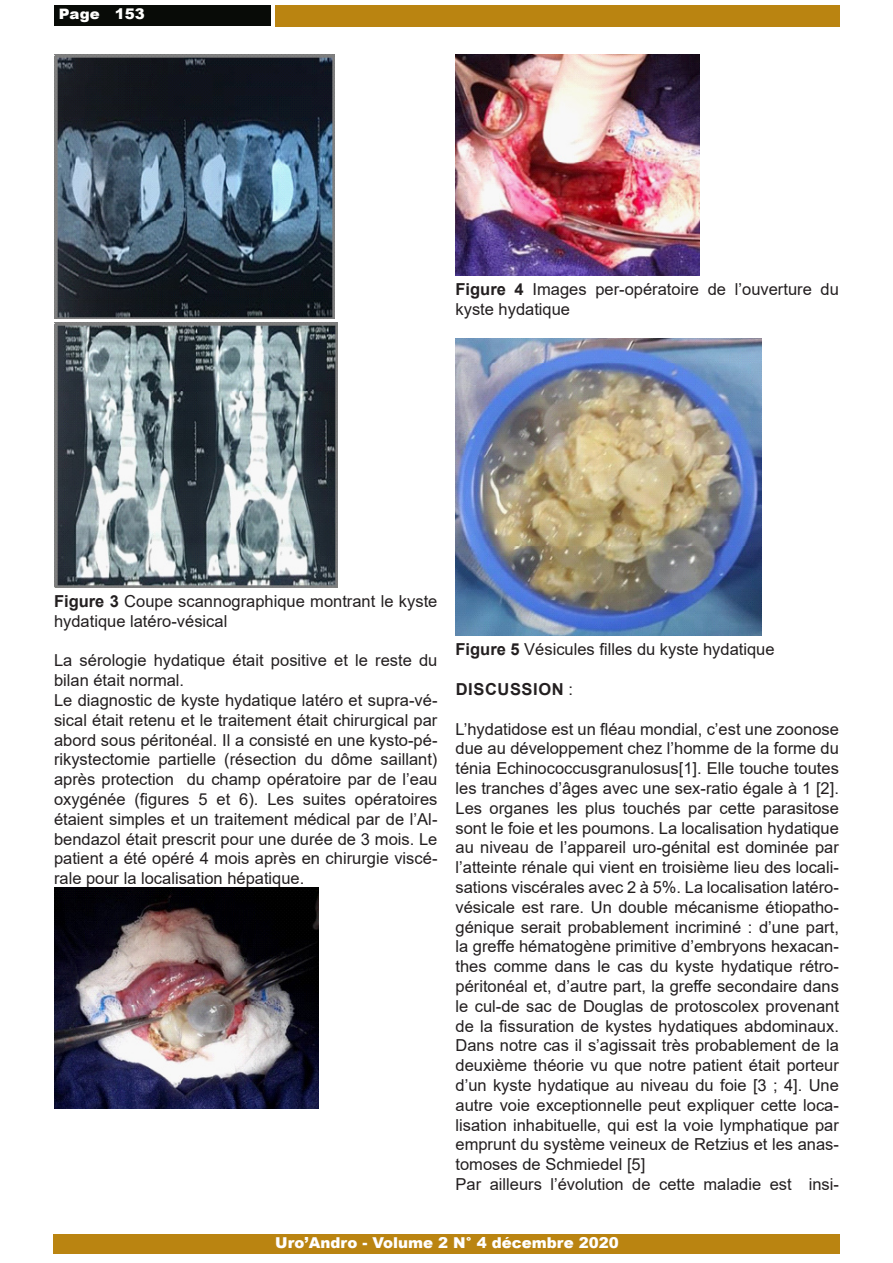
<style>
.page{position:relative;width:893px;height:1263px;background:#fff}
.page>*{position:absolute;margin:0;border:0;box-sizing:border-box;transform-origin:0 0}
.t1{font:16.5px/19.8px "Arial";color:#231f20}
.t2{font:700 16.5px "Arial";color:#231f20}
.t3{font:900 15px "Arial";color:#fff}
.t4{font:900 14.4px "Arial";color:#fffffd;scale:1.04 1}
.s1{font-size:14.7px}
.s2{font-weight:700}
</style>
<div class="page">
<div style="left:275px;top:5px;width:565px;height:21px;background:#ba8411"></div>
<div style="left:54px;top:1234px;width:786px;height:20px;background:#ba8411"></div>
<div style="left:54px;top:5px;width:216px;height:20px;background:#080b07"></div>
<img style="left:54px;top:54px;width:281px;height:265px">
<img style="left:54px;top:323px;width:284px;height:264px">
<img style="left:54px;top:888px;width:264px;height:221px">
<img style="left:456px;top:54px;width:244px;height:221px">
<img style="left:456px;top:339px;width:305px;height:297px">
<p class="t4" style="left:59px;top:3px;width:84px">Page <span class="s1">153</span></p>
<p class="t1" style="left:455px;top:279px;width:385px"><span class="s2">Figure 4</span> Images per-opératoire de l’ouverture du kyste hydatique</p>
<p class="t1" style="left:54px;top:591px;width:385px"><span class="s2">Figure 3</span> Coupe scannographique montrant le kyste hydatique latéro-vésical</p>
<p class="t1" style="left:54px;top:650px;width:385px">La sérologie hydatique était positive et le reste du bilan était normal.</p>
<p class="t1" style="left:54px;top:690px;width:385px;text-align:justify">Le diagnostic de kyste hydatique latéro et supra-vé&shy;sical était retenu et le traitement était chirurgical par abord sous péritonéal. Il a consisté en une kysto-pé&shy;rikystectomie partielle (résection du dôme saillant) après protection du champ opératoire par de l’eau oxygénée (figures 5 et 6). Les suites opératoires étaient simples et un traitement médical par de l’Al&shy;bendazol était prescrit pour une durée de 3 mois. Le patient a été opéré 4 mois après en chirurgie viscé&shy;rale pour la localisation hépatique.</p>
<p class="t1" style="left:455px;top:640px;width:321px"><span class="s2">Figure 5</span> Vésicules filles du kyste hydatique</p>
<p class="t2" style="left:456px;top:678px;width:24px">Discussion</p>
<p class="t1" style="left:569px;top:679px;width:6px">:</p>
<p class="t1" style="left:455px;top:719px;width:385px;text-align:justify">L’hydatidose est un fléau mondial, c’est une zoonose due au développement chez l’homme de la forme du ténia Echinococcusgranulosus[1]. Elle touche toutes les tranches d’âges avec une sex-ratio égale à 1 [2].<br>Les organes les plus touchés par cette parasitose sont le foie et les poumons. La localisation hydatique au niveau de l’appareil uro-génital est dominée par l’atteinte rénale qui vient en troisième lieu des locali&shy;sations viscérales avec 2 à 5%. La localisation latéro&shy;vésicale est rare. Un double mécanisme étiopatho&shy;génique serait probablement incriminé : d’une part, la greffe hématogène primitive d’embryons hexacan&shy;thes comme dans le cas du kyste hydatique rétro&shy;péritonéal et, d’autre part, la greffe secondaire dans le cul-de sac de Douglas de protoscolex provenant de la fissuration de kystes hydatiques abdominaux.<br>Dans notre cas il s’agissait très probablement de la deuxième théorie vu que notre patient était porteur d’un kyste hydatique au niveau du foie [3 ; 4]. Une autre voie exceptionnelle peut expliquer cette loca&shy;lisation inhabituelle, qui est la voie lymphatique par emprunt du système veineux de Retzius et les anas&shy;tomoses de Schmiedel [5]</p>
<p class="t1" style="left:455px;top:1174px;width:385px">Par ailleurs l’évolution de cette maladie est insi-</p>
<p class="t3" style="left:275px;top:1232px;width:345px">Uro’Andro - Volume 2 N° 4 décembre 2020</p>
</div>
